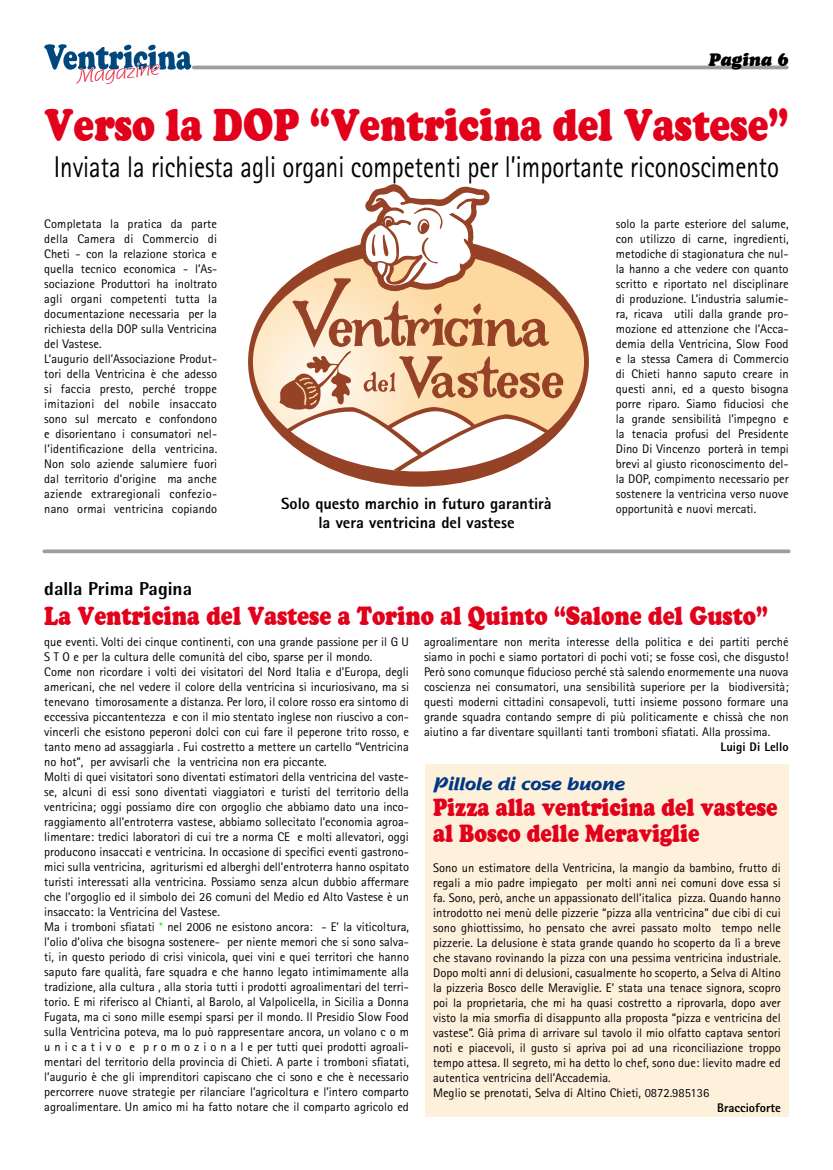
<style>
.page{position:relative;width:833px;height:1170px;background:#fff}
.page>*{position:absolute;margin:0;border:0;box-sizing:border-box;transform-origin:0 0}
.t1{font:900 43.75px "Cooper BT";color:#e2001a;scale:.82 1}
.t2{font:30px "Rotis Sans Serif";color:#000;scale:.83 1}
.t3{font:900 25px "Cooper BT";color:#e2001a;scale:.83 1}
.t4{font:900 23.75px/26px "Cooper BT";color:#e2001a;scale:.83 1}
.t5{font:19.5px "Nadianne";color:#e2001a}
.t6{font:700 18.75px "Nadianne";color:#003882}
.t7{font:800 18.75px "Rotis Semi Sans";color:#000}
.t8{font:italic 900 17.5px "Cooper BT";color:#000}
.t9{font:800 16.25px/19.5px "Rotis Sans Serif";color:#000;text-align:center}
.t10{font:12.5px/15px "Rotis Sans Serif";color:#000}
.t11{font:800 12.5px "Rotis Sans Serif";color:#000}
.s1{color:#0f0}
</style>
<div class="page">
<hr style="left:194px;top:66px;width:593px;height:3px;background:#9c9d9f">
<svg style="left:44px;top:44px;width:147px;height:26px"></svg>
<div style="left:425px;top:764px;width:363px;height:352px;background:#fef1dc"></div>
<svg style="left:248px;top:290px;width:341px;height:196px"></svg>
<svg style="left:279px;top:184px;width:284px;height:295px"></svg>
<svg style="left:44px;top:549px;width:744px;height:4px;background:#a7a8a9"></svg>
<h3 class="t5" style="left:75px;top:66px;width:85px;rotate:-6deg">Magazine</h3>
<h3 class="t8" style="left:708px;top:49px;width:65px">Pagina</h3>
<h1 class="t1" style="left:44px;top:99px;width:909px">Verso la DOP “Ventricina del Vastese”</h1>
<h2 class="t2" style="left:54px;top:149px;width:875px">Inviata la richiesta agli organi competenti per l’importante riconoscimento</h2>
<p class="t10" style="left:44px;top:216px;width:174px">Completata la pratica da parte della Camera di Commercio di<br>Cheti - con la relazione storica e quella tecnico economica - l’As&shy;sociazione Produttori ha inoltrato agli organi competenti tutta la documentazione necessaria per la richiesta della DOP sulla Ventricina del Vastese.<br>L’augurio dell’Associazione Produt&shy;tori della Ventricina è che adesso si faccia presto, perché troppe imitazioni del nobile insaccato sono sul mercato e confondono e disorientano i consumatori nel&shy;l’identificazione della ventricina.<br>Non solo aziende salumiere fuori dal territorio d’origine ma anche aziende extraregionali confezio&shy;nano ormai ventricina copiando</p>
<h3 class="t9" style="left:281px;top:493px;width:272px">Solo questo marchio in futuro garantirà la vera ventricina del vastese</h3>
<p class="t10" style="left:616px;top:216px;width:174px;text-align:justify">solo la parte esteriore del salume, con utilizzo di carne, ingredienti, metodiche di stagionatura che nul&shy;la hanno a che vedere con quanto scritto e riportato nel disciplinare di produzione. L’industria salumie&shy;ra, ricava utili dalla grande pro&shy;mozione ed attenzione che l’Acca&shy;demia della Ventricina, Slow Food e la stessa Camera di Commercio di Chieti hanno saputo creare in questi anni, ed a questo bisogna porre riparo. Siamo fiduciosi che la grande sensibilità l’impegno e la tenacia profusi del Presidente Dino Di Vincenzo porterà in tempi brevi al giusto riconoscimento del&shy;la DOP, compimento necessario per sostenere la ventricina verso nuove opportunità e nuovi mercati.</p>
<h3 class="t7" style="left:44px;top:577px;width:149px">dalla Prima Pagina</h3>
<h3 class="t3" style="left:44px;top:601px;width:873px">La Ventricina del Vastese a Torino al Quinto “Salone del Gusto”</h3>
<p class="t10" style="left:44px;top:634px;width:366px">que eventi. Volti dei cinque continenti, con una grande passione per il G U S T O e per la cultura delle comunità del cibo, sparse per il mondo.<br>Come non ricordare i volti dei visitatori del Nord Italia e d’Europa, degli americani, che nel vedere il colore della ventricina si incuriosivano, ma si tenevano timorosamente a distanza. Per loro, il colore rosso era sintomo di eccessiva piccantentezza e con il mio stentato inglese non riuscivo a con&shy;vincerli che esistono peperoni dolci con cui fare il peperone trito rosso, e tanto meno ad assaggiarla . Fui costretto a mettere un cartello “Ventricina no hot”, per avvisarli che la ventricina non era piccante.<br>Molti di quei visitatori sono diventati estimatori della ventricina del vaste&shy;se, alcuni di essi sono diventati viaggiatori e turisti del territorio della ventricina; oggi possiamo dire con orgoglio che abbiamo dato una inco&shy;raggiamento all’entroterra vastese, abbiamo sollecitato l’economia agroa&shy;limentare: tredici laboratori di cui tre a norma CE e molti allevatori, oggi producono insaccati e ventricina. In occasione di specifici eventi gastrono&shy;mici sulla ventricina, agriturismi ed alberghi dell’entroterra hanno ospitato turisti interessati alla ventricina. Possiamo senza alcun dubbio affermare che l’orgoglio ed il simbolo dei 26 comuni del Medio ed Alto Vastese è un insaccato: la Ventricina del Vastese.<br>Ma i tromboni sfiatati <span class="s1">*</span> nel 2006 ne esistono ancora: - E’ la viticoltura, l’olio d’oliva che bisogna sostenere- per niente memori che si sono salva&shy;ti, in questo periodo di crisi vinicola, quei vini e quei territori che hanno saputo fare qualità, fare squadra e che hanno legato intimimamente alla tradizione, alla cultura , alla storia tutti i prodotti agroalimentari del terri&shy;torio. E mi riferisco al Chianti, al Barolo, al Valpolicella, in Sicilia a Donna Fugata, ma ci sono mille esempi sparsi per il mondo. Il Presidio Slow Food sulla Ventricina poteva, ma lo può rappresentare ancora, un volano c o m u n i c a t i v o e p r o m o z i o n a l e per tutti quei prodotti agroali&shy;mentari del territorio della provincia di Chieti. A parte i tromboni sfiatati, l’augurio è che gli imprenditori capiscano che ci sono e che è necessario percorrere nuove strategie per rilanciare l’agricoltura e l’intero comparto agroalimentare. Un amico mi ha fatto notare che il comparto agricolo ed</p>
<p class="t10" style="left:424px;top:634px;width:366px;text-align:justify">agroalimentare non merita interesse della politica e dei partiti perché siamo in pochi e siamo portatori di pochi voti; se fosse così, che disgusto!<br>Però sono comunque fiducioso perché stà salendo enormemente una nuova coscienza nei consumatori, una sensibilità superiore per la biodiversità; questi moderni cittadini consapevoli, tutti insieme possono formare una grande squadra contando sempre di più politicamente e chissà che non aiutino a far diventare squillanti tanti tromboni sfiatati. Alla prossima.</p>
<p class="t11" style="left:720px;top:738px;width:70px">Luigi Di Lello</p>
<h3 class="t6" style="left:433px;top:771px;width:194px">Pillole di cose buone</h3>
<h3 class="t4" style="left:433px;top:794px;width:416px">Pizza alla ventricina del vastese al Bosco delle Meraviglie</h3>
<p class="t10" style="left:433px;top:859px;width:349px">Sono un estimatore della Ventricina, la mangio da bambino, frutto di regali a mio padre impiegato per molti anni nei comuni dove essa si fa. Sono, però, anche un appassionato dell’italica pizza. Quando hanno introdotto nei menù delle pizzerie “pizza alla ventricina” due cibi di cui sono ghiottissimo, ho pensato che avrei passato molto tempo nelle pizzerie. La delusione è stata grande quando ho scoperto da lì a breve che stavano rovinando la pizza con una pessima ventricina industriale.<br>Dopo molti anni di delusioni, casualmente ho scoperto, a Selva di Altino la pizzeria Bosco delle Meraviglie. E’ stata una tenace signora, scopro poi la proprietaria, che mi ha quasi costretto a riprovarla, dopo aver visto la mia smorfia di disappunto alla proposta “pizza e ventricina del vastese”. Già prima di arrivare sul tavolo il mio olfatto captava sentori noti e piacevoli, il gusto si apriva poi ad una riconciliazione troppo tempo attesa. Il segreto, mi ha detto lo chef, sono due: lievito madre ed autentica ventricina dell’Accademia.<br>Meglio se prenotati, Selva di Altino Chieti, 0872.985136</p>
<p class="t11" style="left:717px;top:1099px;width:65px">Braccioforte</p>
</div>
